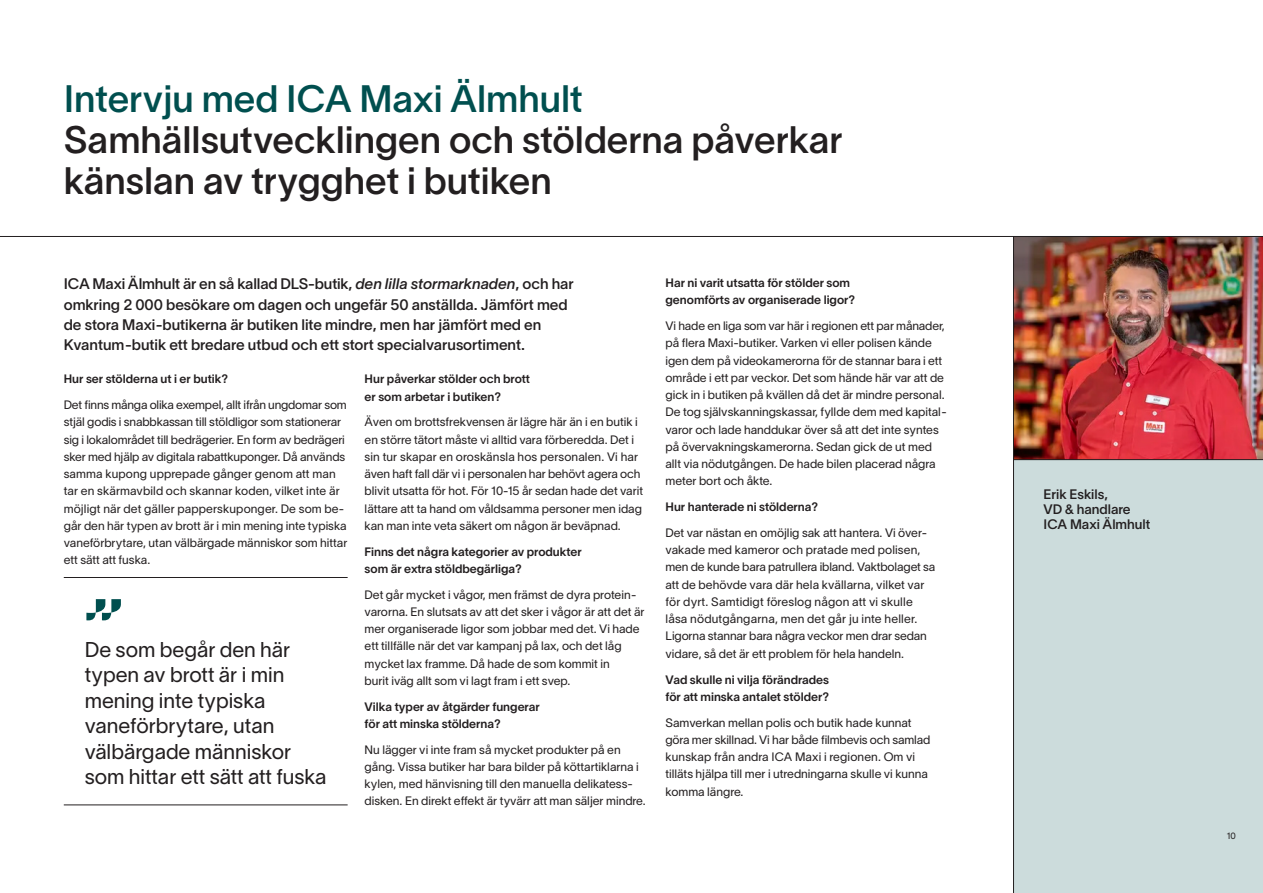
<style>
.page{position:relative;width:1263px;height:893px;background:#fff}
.page>*{position:absolute;margin:0;border:0;box-sizing:border-box;transform-origin:0 0}
.RUBRIK{font:37.5px/41.2px "Lausanne 500";color:#231f20}
.CITAT{font:21px/25.5px "Lausanne 300";color:#231f20}
.INGRESS{font:15px/20.2px "Lausanne 500";color:#231f20}
.Text_till_grafik_bildtext{font:13.5px/15px "Lausanne 500";color:#231f20}
.BRÖD{font:12px/17.2px "Lausanne 300";color:#231f20}
.Brödrubrik{font:12px/17.2px "Lausanne 300";letter-spacing:-.005em;color:#231f20}
.Brödrubrik-2{font:12px/17.2px "Lausanne 600";color:#231f20}
.t1{font:9px "Lausanne 300";color:#231f20}
.s1{color:#004f4f}
.s2{font-style:italic}
</style>
<div class="page">
<div style="left:1014px;top:419px;width:249px;height:474px;background:#ccdcdc"></div>
<img style="left:1014px;top:237px;width:249px;height:222px">
<hr style="left:64px;top:577px;width:284px;height:1px;background:#231f20">
<hr style="left:64px;top:804px;width:284px;height:1px;background:#231f20">
<svg style="left:86px;top:599px;width:35px;height:21px"></svg>
<hr style="left:1013px;top:459px;width:250px;height:1px;background:#231f20">
<hr style="left:1013px;top:236px;width:1px;height:657px;background:#231f20">
<hr style="left:0;top:236px;width:1263px;height:1px;background:#231f20">
<p class="RUBRIK" style="left:64px;top:77px;width:780px"><span class="s1">Intervju med ICA Maxi Älmhult<br></span>Samhällsutvecklingen och stölderna påverkar känslan av trygghet i butiken</p>
<p class="INGRESS" style="left:64px;top:274px;width:511px">ICA Maxi Älmhult är en så kallad DLS-butik, <span class="s2">den lilla stormarknaden</span>, och har omkring 2 000 besökare om dagen och ungefär 50 anställda. Jämfört med de stora Maxi-butikerna är butiken lite mindre, men har jämfört med en Kvantum-butik ett bredare utbud och ett stort specialvarusortiment.</p>
<p class="Brödrubrik-2" style="left:365px;top:370px;width:167px">Hur påverkar stölder och brott er som arbetar i butiken?</p>
<p class="BRÖD" style="left:365px;top:413px;width:280px">Även om brottsfrekvensen är lägre här än i en butik i en större tätort måste vi alltid vara förberedda. Det i sin tur skapar en oroskänsla hos personalen. Vi har även haft fall där vi i personalen har behövt agera och blivit utsatta för hot. För 10-15 år sedan hade det varit lättare att ta hand om våldsamma personer men idag kan man inte veta säkert om någon är beväpnad.</p>
<p class="Brödrubrik-2" style="left:365px;top:542px;width:219px">Finns det några kategorier av produkter som är extra stöldbegärliga?</p>
<p class="BRÖD" style="left:365px;top:585px;width:281px">Det går mycket i vågor, men främst de dyra protein&shy;varorna. En slutsats av att det sker i vågor är att det är mer organiserade ligor som jobbar med det. Vi hade ett tillfälle när det var kampanj på lax, och det låg mycket lax framme. Då hade de som kommit in<br>burit iväg allt som vi lagt fram i ett svep.</p>
<p class="Brödrubrik-2" style="left:365px;top:697px;width:176px">Vilka typer av åtgärder fungerar för att minska stölderna?</p>
<p class="BRÖD" style="left:365px;top:740px;width:282px">Nu lägger vi inte fram så mycket produkter på en gång. Vissa butiker har bara bilder på köttartiklarna i kylen, med hänvisning till den manuella delikatess&shy;disken. En direkt effekt är tyvärr att man säljer mindre.</p>
<p class="Brödrubrik-2" style="left:64px;top:370px;width:166px">Hur ser stölderna ut i er butik?</p>
<p class="Brödrubrik" style="left:64px;top:396px;width:285px">Det finns många olika exempel, allt ifrån ungdomar som stjäl godis i snabbkassan till stöldligor som stationerar sig i lokalområdet till bedrägerier. En form av bedrägeri sker med hjälp av digitala rabattkuponger. Då används samma kupong upprepade gånger genom att man tar en skärmavbild och skannar koden, vilket inte är möjligt när det gäller papperskuponger. De som be&shy;går den här typen av brott är i min mening inte typiska vaneförbrytare, utan välbärgade människor som hittar ett sätt att fuska.</p>
<p class="CITAT" style="left:85px;top:636px;width:243px">De som begår den här typen av brott är i min mening inte typiska vaneförbrytare, utan välbärgade människor som hittar ett sätt att fuska</p>
<p class="Brödrubrik-2" style="left:665px;top:274px;width:191px">Har ni varit utsatta för stölder som genomförts av organiserade ligor?</p>
<p class="BRÖD" style="left:665px;top:317px;width:283px">Vi hade en liga som var här i regionen ett par månader, på flera Maxi-butiker. Varken vi eller polisen kände igen dem på videokamerorna för de stannar bara i ett område i ett par veckor. Det som hände här var att de gick in i butiken på kvällen då det är mindre personal.<br>De tog självskanningskassar, fyllde dem med kapital&shy;varor och lade handdukar över så att det inte syntes på övervakningskamerorna. Sedan gick de ut med allt via nödutgången. De hade bilen placerad några meter bort och åkte.</p>
<p class="Brödrubrik-2" style="left:665px;top:498px;width:154px">Hur hanterade ni stölderna?</p>
<p class="BRÖD" style="left:665px;top:524px;width:271px">Det var nästan en omöjlig sak att hantera. Vi över&shy;vakade med kameror och pratade med polisen, men de kunde bara patrullera ibland. Vaktbolaget sa att de behövde vara där hela kvällarna, vilket var för dyrt. Samtidigt föreslog någon att vi skulle låsa nödutgångarna, men det går ju inte heller.<br>Ligorna stannar bara några veckor men drar sedan vidare, så det är ett problem för hela handeln.</p>
<p class="Brödrubrik-2" style="left:665px;top:670px;width:165px">Vad skulle ni vilja förändrades för att minska antalet stölder?</p>
<p class="BRÖD" style="left:665px;top:713px;width:266px">Samverkan mellan polis och butik hade kunnat göra mer skillnad. Vi har både filmbevis och samlad kunskap från andra ICA Maxi i regionen. Om vi tilläts hjälpa till mer i utredningarna skulle vi kunna komma längre.</p>
<p class="Text_till_grafik_bildtext" style="left:1043px;top:486px;width:89px">Erik Eskils,<br>VD &amp; handlare</p>
<p class="Text_till_grafik_bildtext" style="left:1043px;top:516px;width:108px">ICA Maxi Älmhult</p>
<p class="t1" style="left:1227px;top:830px;width:11px">10</p>
</div>
